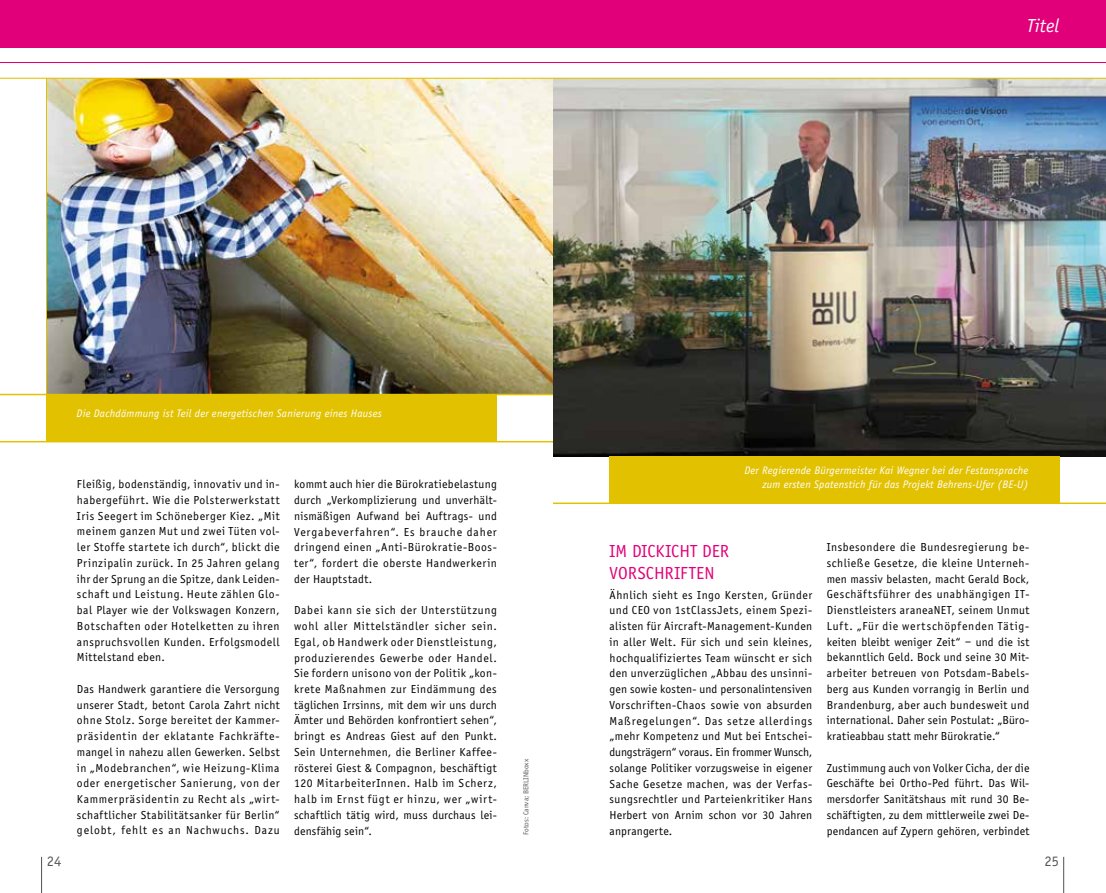
<style>
.page{position:relative;width:1106px;height:893px;background:#fff}
.page>*{position:absolute;margin:0;border:0;box-sizing:border-box;transform-origin:0 0}
.t1{font:italic 19.5px "Officina Sans EF";color:#fff}
.t2{font:18px "Officina Sans EF";color:#e2007a}
.t3{font:15px "Officina Sans EF";color:#58585a}
.t4{font:12px/15.8px "Officina Sans EF";letter-spacing:.03em;color:#000;text-align:justify}
.t5{font:italic 11.25px/13.5px "Officina Sans EF";letter-spacing:.02em;color:#fff;text-align:right}
.t6{font:7.5px "Officina Sans EF";color:#58585a}
</style>
<div class="page">
<hr style="left:41px;top:857px;width:1px;height:36px;background:#58585a">
<hr style="left:1063px;top:857px;width:1px;height:36px;background:#58585a">
<div style="left:0;top:0;width:1106px;height:47px;background:#e2007a"></div>
<hr style="left:0;top:62px;width:1106px;height:1px;background:#e2007a">
<div style="left:47px;top:79px;width:450px;height:362px;background:#e2c200"></div>
<img style="left:48px;top:79px;width:505px;height:315px">
<hr style="left:553px;top:503px;width:553px;height:1px;background:#e2c200">
<hr style="left:0;top:441px;width:553px;height:1px;background:#e2c200">
<hr style="left:0;top:394px;width:553px;height:1px;background:#e2c200">
<img style="left:553px;top:79px;width:553px;height:377px">
<div style="left:609px;top:456px;width:450px;height:47px;background:#e2c200"></div>
<hr style="left:0;top:78px;width:1106px;height:1px;background:#e2c200">
<h1 class="t1" style="left:1027px;top:15px;width:34px">Titel</h1>
<p class="t5" style="left:77px;top:407px;width:307px">Die Dachdämmung ist Teil der energetischen Sanierung eines Hauses</p>
<p class="t4" style="left:77px;top:476px;width:204px">Fleißig, bodenständig, innovativ und in&shy;habergeführt. Wie die Polsterwerkstatt Iris Seegert im Schöneberger Kiez. „Mit meinem ganzen Mut und zwei Tüten vol&shy;ler Stoffe startete ich durch“, blickt die Prinzipalin zurück. In 25 Jahren gelang ihr der Sprung an die Spitze, dank Leiden&shy;schaft und Leistung. Heute zählen Glo&shy;bal Player wie der Volkswagen Konzern, Botschaften oder Hotelketten zu ihren anspruchsvollen Kunden. Erfolgsmodell Mittelstand eben.</p>
<p class="t4" style="left:77px;top:681px;width:204px">Das Handwerk garantiere die Versorgung unserer Stadt, betont Carola Zahrt nicht ohne Stolz. Sorge bereitet der Kammer&shy;präsidentin der eklatante Fachkräfte&shy;mangel in nahezu allen Gewerken. Selbst in „Modebranchen“, wie Heizung-Klima oder energetischer Sanierung, von der Kammerpräsidentin zu Recht als „wirt&shy;schaftlicher Stabilitätsanker für Berlin“ gelobt, fehlt es an Nachwuchs. Dazu</p>
<p class="t4" style="left:294px;top:477px;width:204px">kommt auch hier die Bürokratiebelastung durch „Verkomplizierung und unverhält&shy;nismäßigen Aufwand bei Auftrags- und Vergabeverfahren“. Es brauche daher dringend einen „Anti-Bürokratie-Boos&shy;ter“, fordert die oberste Handwerkerin der Hauptstadt.</p>
<p class="t4" style="left:294px;top:603px;width:204px">Dabei kann sie sich der Unterstützung wohl aller Mittelständler sicher sein.<br>Egal, ob Handwerk oder Dienstleistung, produzierendes Gewerbe oder Handel.<br>Sie fordern unisono von der Politik „kon&shy;krete Maßnahmen zur Eindämmung des täglichen Irrsinns, mit dem wir uns durch Ämter und Behörden konfrontiert sehen“, bringt es Andreas Giest auf den Punkt.<br>Sein Unternehmen, die Berliner Kaffee&shy;rösterei Giest &amp; Compagnon, beschäftigt 120 MitarbeiterInnen. Halb im Scherz, halb im Ernst fügt er hinzu, wer „wirt&shy;schaftlich tätig wird, muss durchaus lei&shy;densfähig sein“.</p>
<p class="t6" style="left:522px;top:835px;width:77px;rotate:-90deg">Fotos: Canva; BERLINboxx</p>
<p class="t5" style="left:744px;top:464px;width:285px">Der Regierende Bürgermeister Kai Wegner bei der Festansprache zum ersten Spatenstich für das Projekt Behrens-Ufer (BE-U)</p>
<h2 class="t2" style="left:609px;top:541px;width:42px">Im Dickicht</h2>
<h2 class="t2" style="left:702px;top:541px;width:10px">der</h2>
<h2 class="t2" style="left:609px;top:563px;width:18px">Vorschriften</h2>
<p class="t4" style="left:609px;top:587px;width:204px">Ähnlich sieht es Ingo Kersten, Gründer und CEO von 1stClassJets, einem Spezi&shy;alisten für Aircraft-Management-Kunden in aller Welt. Für sich und sein kleines, hochqualifiziertes Team wünscht er sich den unverzüglichen „Abbau des unsinni&shy;gen sowie kosten- und personalintensiven Vorschriften-Chaos sowie von absurden Maßregelungen“. Das setze allerdings „mehr Kompetenz und Mut bei Entschei&shy;dungsträgern“ voraus. Ein frommer Wunsch, solange Politiker vorzugsweise in eigener Sache Gesetze machen, was der Verfas&shy;sungsrechtler und Parteienkritiker Hans Herbert von Arnim schon vor 30 Jahren anprangerte.</p>
<p class="t4" style="left:826px;top:539px;width:204px">Insbesondere die Bundesregierung be&shy;schließe Gesetze, die kleine Unterneh&shy;men massiv belasten, macht Gerald Bock, Geschäftsführer des unabhängigen IT-Dienstleisters araneaNET, seinem Unmut Luft. „Für die wertschöpfenden Tätig&shy;keiten bleibt weniger Zeit“ – und die ist bekanntlich Geld. Bock und seine 30 Mit&shy;arbeiter betreuen von Potsdam-Babels&shy;berg aus Kunden vorrangig in Berlin und Brandenburg, aber auch bundesweit und international. Daher sein Postulat: „Büro&shy;kratieabbau statt mehr Bürokratie.“</p>
<p class="t4" style="left:826px;top:760px;width:204px">Zustimmung auch von Volker Cicha, der die Geschäfte bei Ortho-Ped führt. Das Wil&shy;mersdorfer Sanitätshaus mit rund 30 Be&shy;schäftigten, zu dem mittlerweile zwei De&shy;pendancen auf Zypern gehören, verbindet</p>
<p class="t3" style="left:47px;top:853px;width:16px">24</p>
<p class="t3" style="left:1044px;top:853px;width:16px">25</p>
</div>
